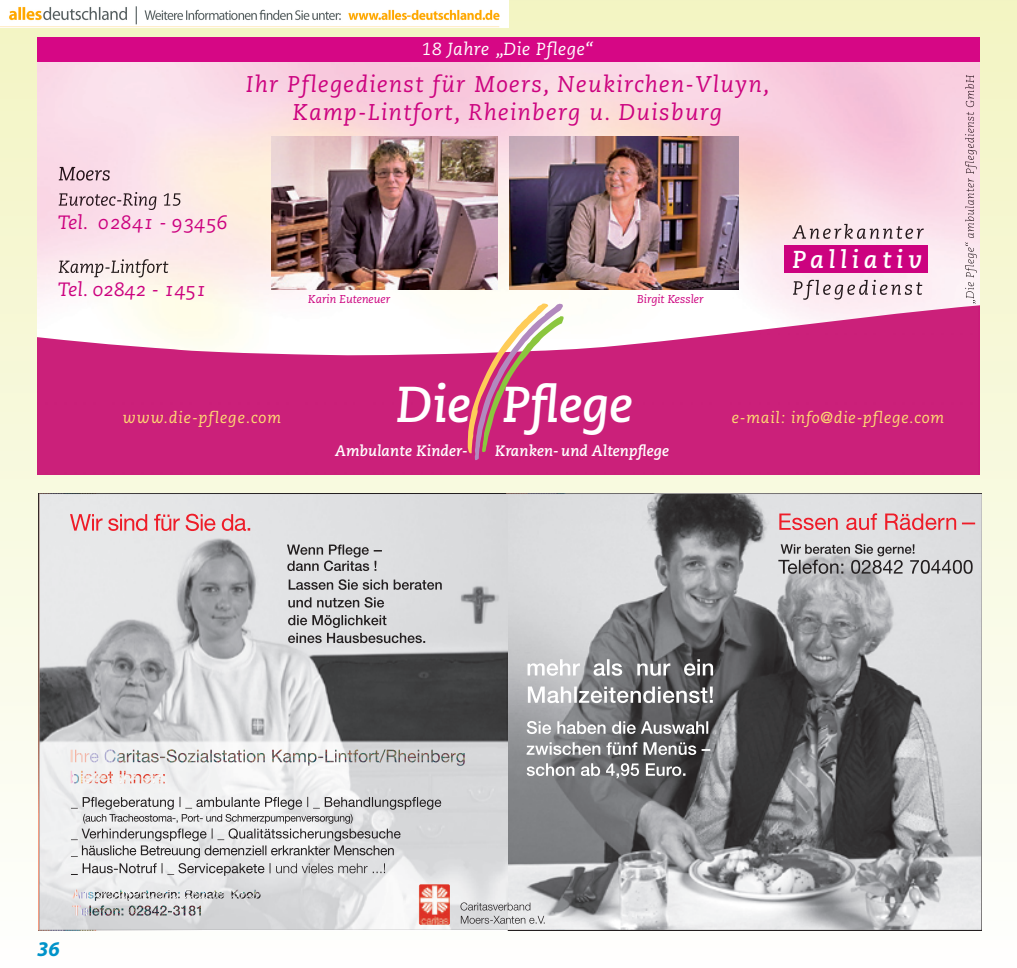
<style>
.page{position:relative;width:1017px;height:968px;background:#fff}
.page>*{position:absolute;margin:0;border:0;box-sizing:border-box;transform-origin:0 0}
.t1{font:italic 700 50.4px "Caecilia";color:#fff}
.t2{font:italic 700 24.5px "Caecilia";letter-spacing:.19em;color:#fff}
.t3{font:italic 22.75px/28px "Caecilia";letter-spacing:.06em;color:#cc027f;text-align:center}
.t4{font:italic 700 21px "Myriad Pro";color:#0093c9}
.t5{font:19.25px "Caecilia Italic Os F";color:#cc027f}
.t6{font:italic 17.5px "Caecilia";letter-spacing:.03em;color:#fff}
.t7{font:italic 15.75px "Caecilia";letter-spacing:.05em;color:#ffdb73}
.t8{font:italic 700 15.05px "Caecilia";letter-spacing:.01em;color:#fff}
.t9{font:italic 11.38px "Caecilia";color:#cc027f}
</style>
<div class="page">
<div style="left:0;top:0;width:1017px;height:967px;background:linear-gradient(to bottom,#f3f5c3,#faf9f8)"></div>
<hr style="left:1016px;top:0;width:1px;height:967px;background:#f4f5c8">
<svg style="left:1016px;top:177px;width:1px;height:528px"></svg>
<img style="left:1016px;top:705px;width:1px;height:262px">
<svg style="left:39px;top:494px;width:942px;height:436px;background:#aeaeb0"></svg>
<svg style="left:460px;top:902px;width:85px;height:21px;background:#c5c5c6"></svg>
<img style="left:419px;top:884px;width:31px;height:40px;border-radius:2px">
<img style="left:70px;top:747px;width:395px;height:20px">
<img style="left:70px;top:769px;width:96px;height:15px">
<img style="left:72px;top:888px;width:189px;height:13px">
<img style="left:72px;top:904px;width:129px;height:12px">
<svg style="left:71px;top:796px;width:370px;height:79px"></svg>
<svg style="left:778px;top:544px;width:195px;height:29px;background:#b0b0b2"></svg>
<svg style="left:528px;top:659px;width:185px;height:16px"></svg>
<svg style="left:528px;top:686px;width:185px;height:17px"></svg>
<svg style="left:527px;top:720px;width:181px;height:14px"></svg>
<svg style="left:527px;top:742px;width:183px;height:12px"></svg>
<svg style="left:527px;top:763px;width:158px;height:15px"></svg>
<img style="left:37px;top:62px;width:943px;height:243px">
<img style="left:37px;top:305px;width:943px;height:169px">
<div style="left:37px;top:37px;width:943px;height:25px;background:#d60785"></div>
<svg style="left:467px;top:303px;width:97px;height:157px"></svg>
<img style="left:58px;top:166px;width:53px;height:15px">
<img style="left:58px;top:192px;width:122px;height:18px">
<img style="left:58px;top:258px;width:111px;height:20px">
<img style="left:271px;top:136px;width:226px;height:153px">
<img style="left:509px;top:136px;width:230px;height:153px">
<div style="left:784px;top:245px;width:144px;height:28px;background:#cc027f"></div>
<img style="left:965px;top:74px;width:13px;height:230px">
<img style="left:792px;top:223px;width:133px;height:16px">
<img style="left:792px;top:279px;width:131px;height:21px">
<img style="left:0;top:0;width:508px;height:27px">
<p class="t6" style="left:422px;top:39px;width:173px">18 Jahre „Die Pflege“</p>
<p class="t3" style="left:246px;top:70px;width:525px">Ihr Pflegedienst für Moers, Neukirchen-Vluyn,<br>Kamp-Lintfort, Rheinberg u. Duisburg</p>
<p class="t5" style="left:58px;top:211px;width:171px">Tel. 02841 - 93456</p>
<p class="t5" style="left:58px;top:278px;width:150px">Tel. 02842 - 1451</p>
<p class="t9" style="left:308px;top:292px;width:84px">Karin Euteneuer</p>
<p class="t9" style="left:637px;top:292px;width:68px">Birgit Kessler</p>
<p class="t2" style="left:792px;top:245px;width:131px">Palliativ</p>
<h1 class="t1" style="left:396px;top:375px;width:238px">Die Pflege</h1>
<p class="t7" style="left:123px;top:408px;width:160px">www.die-pflege.com</p>
<p class="t7" style="left:732px;top:408px;width:214px">e-mail: info@die-pflege.com</p>
<p class="t4" style="left:37px;top:935px;width:24px">36</p>
<p class="t8" style="left:335px;top:442px;width:134px">Ambulante Kinder-</p>
<p class="t8" style="left:495px;top:442px;width:175px">Kranken- und Altenpflege</p>
</div>
